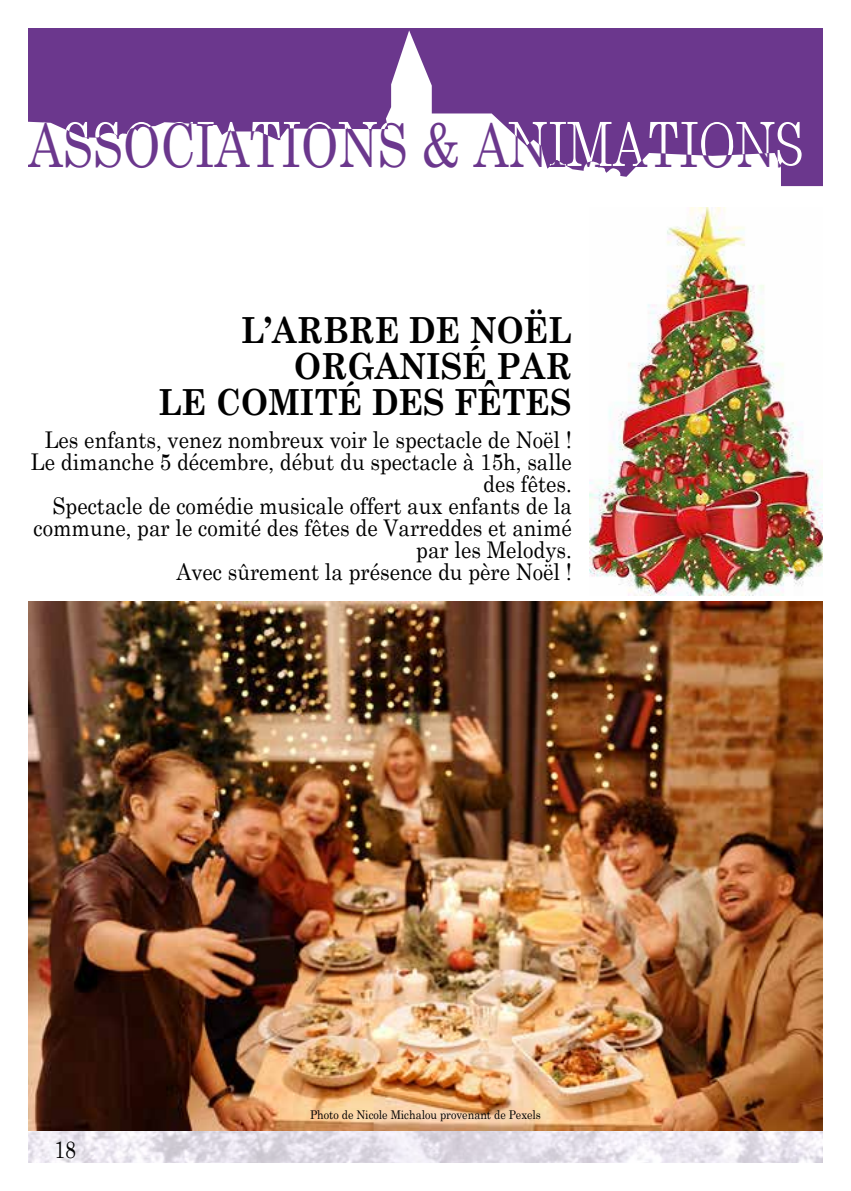
<style>
.page{position:relative;width:851px;height:1191px;background:#fff}
.page>*{position:absolute;margin:0;border:0;box-sizing:border-box;transform-origin:0 0}
.t1{font:60px "Century Schoolbook";color:#6b378d;scale:.8 1}
.t2{font:700 36px/36px "Century Schoolbook";color:#000;text-align:right;scale:.9 1}
.t3{font:24px "Century Schoolbook";color:#000;scale:.8 1}
.t4{font:23px/22px "Century Schoolbook";color:#000;text-align:right;scale:.9 1}
.t5{font:12px "Century Schoolbook";color:#000;scale:.9 1}
</style>
<div class="page">
<img style="left:28px;top:1130px;width:794px;height:32px">
<img style="left:28px;top:601px;width:794px;height:529px">
<svg style="left:28px;top:28px;width:794px;height:159px;fill:#6b378d"></svg>
<svg style="left:567px;top:122px;width:234px;height:44px"></svg>
<img style="left:589px;top:208px;width:233px;height:387px">
<h1 class="t1" style="left:28px;top:95px;width:973px">ASSOCIATIONS &amp; ANIMATIONS</h1>
<h2 class="t2" style="left:158px;top:310px;width:460px">L’ARBRE DE NOËL<br>ORGANISÉ PAR<br>LE COMITÉ DES FÊTES</h2>
<p class="t4" style="left:31px;top:427px;width:602px">Les enfants, venez nombreux voir le spectacle de Noël !<br>Le dimanche 5 décembre, début du spectacle à 15h, salle des fêtes.<br>Spectacle de comédie musicale offert aux enfants de la commune, par le comité des fêtes de Varreddes et animé par les Melodys.<br>Avec sûrement la présence du père Noël !</p>
<p class="t3" style="left:55px;top:1128px;width:28px">18</p>
<p class="t5" style="left:310px;top:1104px;width:258px">Photo de Nicole Michalou provenant de Pexels</p>
</div>
